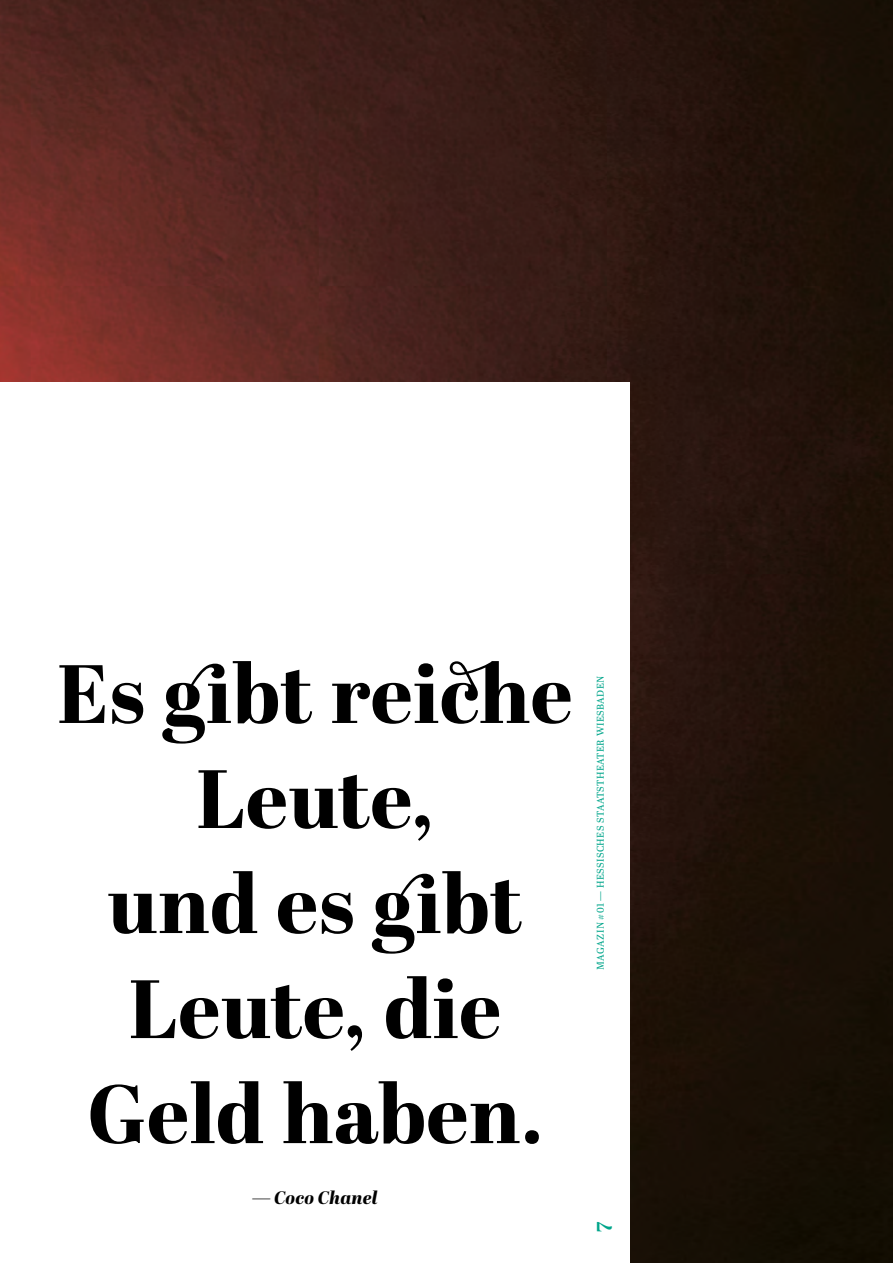
<style>
.page{position:relative;width:893px;height:1263px;background:#fff}
.page>*{position:absolute;margin:0;border:0;box-sizing:border-box;transform-origin:0 0}
.t1{font:800 82.5px/105px "Abril Display";letter-spacing:.01em;color:#000;text-align:center}
.t2{font:700 21px "Abril Display";color:#00a58b}
.t3{font:italic 800 18px "Abril Display";letter-spacing:.01em;color:#000}
.t4{font:9.75px "Abril Text";letter-spacing:.04em;color:#00a58b}
</style>
<div class="page">
<img style="left:0;top:0;width:893px;height:1263px">
<div style="left:0;top:383px;width:629px;height:880px;background:#fff"></div>
<p class="t1" style="left:57px;top:646px;width:517px">Es gibt reiche<br>Leute,<br>und es gibt<br>Leute, die<br>Geld haben.</p>
<p class="t3" style="left:252px;top:1184px;width:127px">— Coco Chanel</p>
<p class="t4" style="left:593px;top:970px;width:295px;rotate:-90deg">MAGAZIN #01 — HESSISCHES STAATSTHEATER WIESBADEN</p>
<p class="t2" style="left:590px;top:1232px;width:12px;rotate:-90deg">7</p>
</div>
